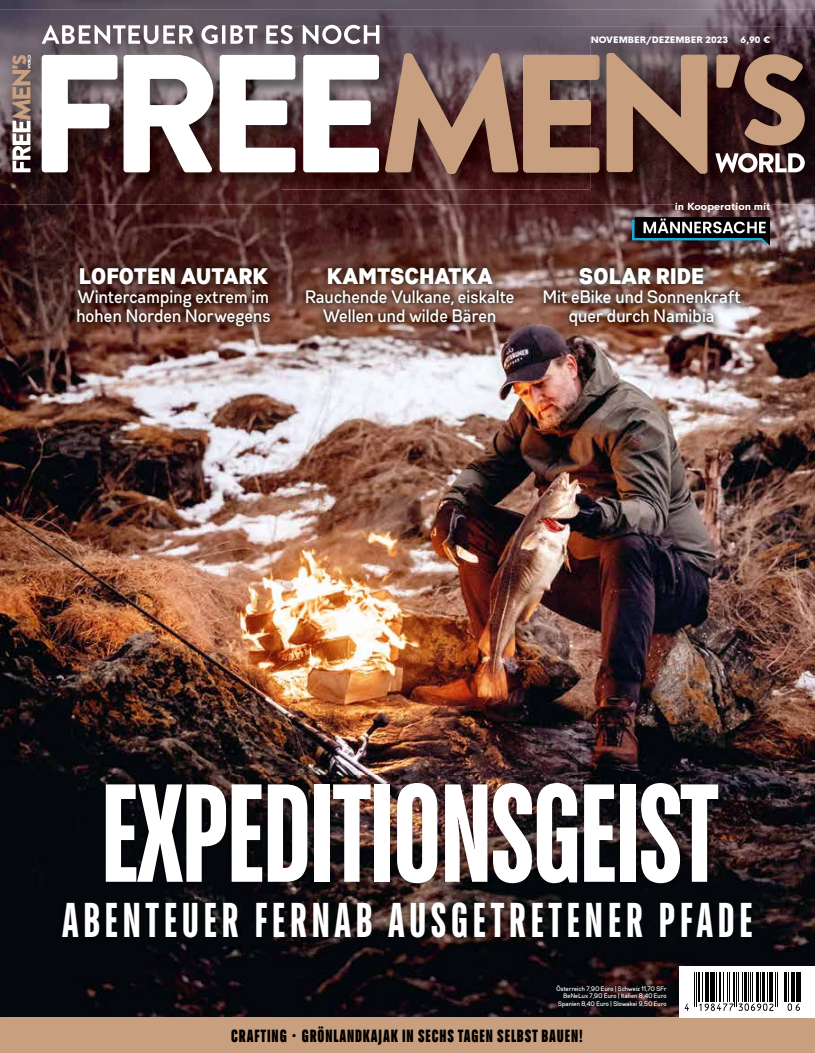
<style>
.page{position:relative;width:815px;height:1053px;background:#fff}
.page>*{position:absolute;margin:0;border:0;box-sizing:border-box;transform-origin:0 0}
.t1{font:700 139px "TT Bluescreens";letter-spacing:-.02em;color:#fff}
.t2{font:700 48.75px "TT Bluescreens";letter-spacing:.09em;color:#fff}
.t3{font:22.5px "Gabriel Sans Cond Black";letter-spacing:.02em;color:#fff}
.t4{font:18px/19.2px "Gabriel Sans Cond Medium";color:#fff;text-align:center}
.t5{font:900 17.62px "TT Bluescreens";letter-spacing:.05em;color:#000}
.t6{font:800 10px "HK Nova";color:#fff}
.t7{font:800 8.75px "HK Nova";color:#fff}
.t8{font:6.5px/7.5px "Gabriel Sans Cond Medium";color:#fff;text-align:right}
</style>
<div class="page">
<img style="left:0;top:0;width:815px;height:1017px">
<div style="left:0;top:1017px;width:815px;height:35px;background:#c9a07f"></div>
<svg style="left:632px;top:217px;width:138px;height:29px;background:#3f484c"></svg>
<div style="left:679px;top:966px;width:136px;height:51px;background:#fff"></div>
<hr style="left:694px;top:972px;width:1px;height:34px;background:#000">
<hr style="left:696px;top:972px;width:1px;height:34px;background:#000">
<hr style="left:699px;top:972px;width:1px;height:30px;background:#000">
<hr style="left:702px;top:972px;width:1px;height:30px;background:#000">
<hr style="left:705px;top:972px;width:1px;height:30px;background:#000">
<hr style="left:706px;top:972px;width:3px;height:30px;background:#000">
<hr style="left:710px;top:972px;width:1px;height:30px;background:#000">
<hr style="left:712px;top:972px;width:3px;height:30px;background:#000">
<hr style="left:716px;top:972px;width:1px;height:30px;background:#000">
<hr style="left:720px;top:972px;width:1px;height:30px;background:#000">
<hr style="left:723px;top:972px;width:1px;height:30px;background:#000">
<hr style="left:727px;top:972px;width:1px;height:30px;background:#000">
<hr style="left:729px;top:972px;width:1px;height:30px;background:#000">
<hr style="left:733px;top:972px;width:1px;height:30px;background:#000">
<hr style="left:735px;top:972px;width:1px;height:34px;background:#000">
<hr style="left:736px;top:972px;width:1px;height:34px;background:#000">
<hr style="left:738px;top:972px;width:1px;height:30px;background:#000">
<hr style="left:742px;top:972px;width:1px;height:30px;background:#000">
<hr style="left:744px;top:972px;width:3px;height:30px;background:#000">
<hr style="left:749px;top:972px;width:1px;height:30px;background:#000">
<hr style="left:750px;top:972px;width:1px;height:30px;background:#000">
<hr style="left:752px;top:972px;width:1px;height:30px;background:#000">
<hr style="left:757px;top:972px;width:2px;height:30px;background:#000">
<hr style="left:760px;top:972px;width:1px;height:30px;background:#000">
<hr style="left:763px;top:972px;width:2px;height:30px;background:#000">
<hr style="left:767px;top:972px;width:1px;height:30px;background:#000">
<hr style="left:769px;top:972px;width:1px;height:30px;background:#000">
<hr style="left:771px;top:972px;width:2px;height:30px;background:#000">
<hr style="left:775px;top:972px;width:1px;height:34px;background:#000">
<hr style="left:777px;top:972px;width:1px;height:34px;background:#000">
<svg style="left:685px;top:1003px;width:4px;height:7px"></svg>
<svg style="left:699px;top:1003px;width:74px;height:7px"></svg>
<svg style="left:788px;top:1003px;width:12px;height:7px"></svg>
<hr style="left:784px;top:972px;width:1px;height:30px;background:#000">
<hr style="left:785px;top:972px;width:2px;height:30px;background:#000">
<hr style="left:788px;top:972px;width:1px;height:30px;background:#000">
<hr style="left:791px;top:972px;width:2px;height:30px;background:#000">
<hr style="left:794px;top:972px;width:1px;height:30px;background:#000">
<hr style="left:796px;top:972px;width:1px;height:30px;background:#000">
<hr style="left:798px;top:972px;width:3px;height:30px;background:#000">
<img style="left:0;top:9px;width:815px;height:39px">
<img style="left:0;top:48px;width:42px;height:156px">
<img style="left:42px;top:189px;width:773px;height:15px">
<img style="left:675px;top:203px;width:95px;height:1px">
<img style="left:14px;top:27px;width:534px;height:162px">
<img style="left:548px;top:27px;width:267px;height:40px">
<img style="left:548px;top:174px;width:42px;height:15px">
<img style="left:724px;top:67px;width:91px;height:122px">
<svg style="left:385px;top:53px;width:205px;height:121px;background:#987463"></svg>
<img style="left:590px;top:37px;width:134px;height:153px">
<img style="left:590px;top:55px;width:9px;height:117px">
<img style="left:608px;top:55px;width:115px;height:134px">
<svg style="left:606px;top:53px;width:101px;height:121px;background:#95725f"></svg>
<svg style="left:716px;top:54px;width:89px;height:91px;background:#775749"></svg>
<svg style="left:715px;top:153px;width:90px;height:20px"></svg>
<svg style="left:42px;top:55px;width:75px;height:117px"></svg>
<svg style="left:124px;top:55px;width:89px;height:117px"></svg>
<svg style="left:220px;top:55px;width:75px;height:117px"></svg>
<svg style="left:303px;top:55px;width:76px;height:117px"></svg>
<svg style="left:42px;top:25px;width:151px;height:19px"></svg>
<svg style="left:201px;top:25px;width:17px;height:19px"></svg>
<hr style="left:222px;top:25px;width:3px;height:19px;background:#fff">
<svg style="left:230px;top:25px;width:27px;height:19px"></svg>
<svg style="left:266px;top:25px;width:27px;height:19px"></svg>
<svg style="left:303px;top:25px;width:76px;height:19px"></svg>
<svg style="left:12px;top:55px;width:19px;height:117px"></svg>
<img style="left:299px;top:259px;width:222px;height:71px">
<img style="left:70px;top:259px;width:207px;height:75px">
<img style="left:536px;top:259px;width:212px;height:75px">
<img style="left:55px;top:775px;width:705px;height:170px">
<p class="t7" style="left:591px;top:33px;width:139px">NOVEMBER/DEZEMBER 2023</p>
<p class="t7" style="left:740px;top:33px;width:32px">6,90 €</p>
<p class="t3" style="left:79px;top:263px;width:190px">LOFOTEN AUTARK</p>
<p class="t4" style="left:77px;top:287px;width:196px;text-align:left">Wintercamping extrem im hohen Norden Norwegens</p>
<p class="t3" style="left:327px;top:263px;width:167px">KAMTSCHATKA</p>
<p class="t4" style="left:305px;top:287px;width:211px">Rauchende Vulkane, eiskalte<br>Wellen und wilde Bären</p>
<p class="t6" style="left:675px;top:198px;width:97px">in Kooperation mit</p>
<p class="t3" style="left:580px;top:263px;width:126px">SOLAR RIDE</p>
<p class="t4" style="left:543px;top:287px;width:200px">Mit eBike und Sonnenkraft quer durch Namibia</p>
<h1 class="t1" style="left:100px;top:753px;width:620px">EXPEDITIONSGEIST</h1>
<h2 class="t2" style="left:62px;top:892px;width:692px">ABENTEUER FERNAB AUSGETRETENER PFADE</h2>
<p class="t8" style="left:556px;top:984px;width:112px">Österreich 7,90 Euro | Schweiz 11,70 SFr<br>BeNeLux 7,90 Euro | Italien 8,40 Euro<br>Spanien 8,40 Euro | Slowakei 9,50 Euro</p>
<p class="t5" style="left:231px;top:1024px;width:353px">CRAFTING • GRÖNLANDKAJAK IN SECHS TAGEN SELBST BAUEN!</p>
</div>
